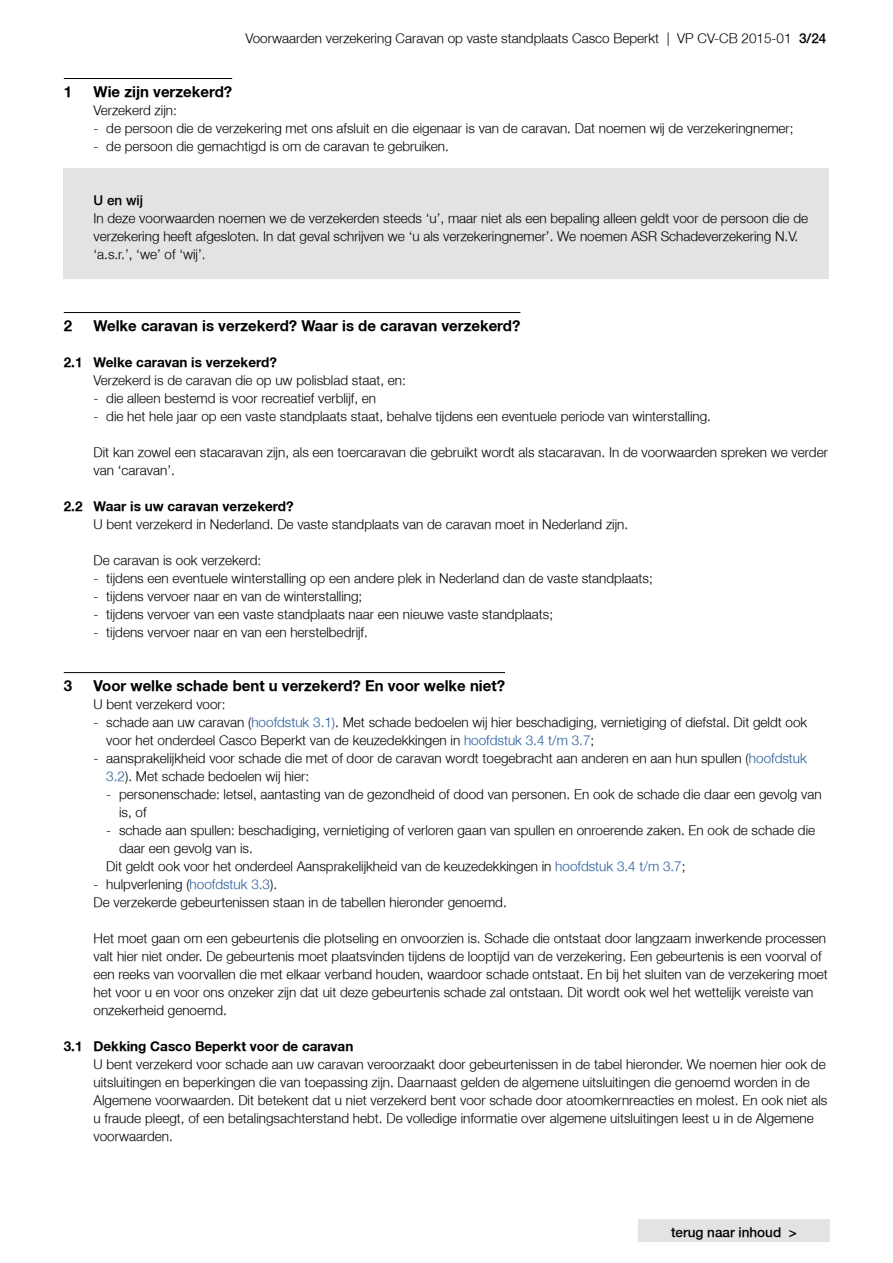
<style>
.page{position:relative;width:893px;height:1263px;background:#fff}
.page>*{position:absolute;margin:0;border:0;box-sizing:border-box;transform-origin:0 0}
.t1{font:700 15px "Fortis Helvetica";color:#000}
.t2{font:300 13.5px/18px "Fortis Helvetica";color:#000}
.t3{font:700 13.5px "Fortis Helvetica";color:#000}
.t4{font:300 13.5px "Fortis Helvetica";color:#000}
.s1{font-style:inherit}
.s2{color:#275b9b}
</style>
<div class="page">
<div style="left:638px;top:1219px;width:192px;height:23px;background:#e3e3e3"></div>
<hr style="left:64px;top:78px;width:168px;height:1px;background:#000">
<div style="left:64px;top:169px;width:765px;height:20px;background:#e3e3e3"></div>
<div style="left:64px;top:187px;width:765px;height:21px;background:#e3e3e3"></div>
<div style="left:64px;top:205px;width:765px;height:56px;background:#e3e3e3"></div>
<div style="left:64px;top:259px;width:765px;height:20px;background:#e3e3e3"></div>
<hr style="left:64px;top:312px;width:456px;height:1px;background:#000">
<hr style="left:64px;top:672px;width:441px;height:1px;background:#000">
<p class="t2" style="left:246px;top:29px;width:582px">Voorwaarden verzekering Caravan op vaste standplaats Casco Beperkt | VP CV-CB 2015-01 <span class="s1">3/24</span></p>
<p class="t1" style="left:64px;top:82px;width:10px">1</p>
<p class="t1" style="left:94px;top:82px;width:140px">Wie zijn verzekerd?</p>
<p class="t2" style="left:94px;top:101px;width:85px">Verzekerd zijn:</p>
<p class="t2" style="left:94px;top:119px;width:701px">- de persoon die de verzekering met ons afsluit en die eigenaar is van de caravan. Dat noemen wij de verzekeringnemer;</p>
<p class="t2" style="left:94px;top:137px;width:357px">- de persoon die gemachtigd is om de caravan te gebruiken.</p>
<p class="t4" style="left:94px;top:192px;width:51px">U en wij</p>
<p class="t2" style="left:94px;top:209px;width:716px">In deze voorwaarden noemen we de verzekerden steeds ‘u’, maar niet als een bepaling alleen geldt voor de persoon die de verzekering heeft afgesloten. In dat geval schrijven we ‘u als verzekeringnemer’. We noemen ASR Schadeverzekering N.V. ‘a.s.r.’, ‘we’ of ‘wij’.</p>
<p class="t1" style="left:64px;top:316px;width:10px">2</p>
<p class="t1" style="left:94px;top:316px;width:428px">Welke caravan is verzekerd? Waar is de caravan verzekerd?</p>
<p class="t3" style="left:64px;top:353px;width:215px">2.1 Welke caravan is verzekerd?</p>
<p class="t2" style="left:94px;top:371px;width:314px">Verzekerd is de caravan die op uw polisblad staat, en:</p>
<p class="t2" style="left:94px;top:389px;width:284px">- die alleen bestemd is voor recreatief verblijf, en</p>
<p class="t2" style="left:94px;top:407px;width:619px">- die het hele jaar op een vaste standplaats staat, behalve tijdens een eventuele periode van winterstalling.</p>
<p class="t2" style="left:94px;top:443px;width:736px">Dit kan zowel een stacaravan zijn, als een toercaravan die gebruikt wordt als stacaravan. In de voorwaarden spreken we verder van ‘caravan’.</p>
<p class="t3" style="left:64px;top:497px;width:231px">2.2 Waar is uw caravan verzekerd?</p>
<p class="t2" style="left:94px;top:515px;width:536px">U bent verzekerd in Nederland. De vaste standplaats van de caravan moet in Nederland zijn.</p>
<p class="t2" style="left:94px;top:551px;width:169px">De caravan is ook verzekerd:</p>
<p class="t2" style="left:94px;top:569px;width:561px">- tijdens een eventuele winterstalling op een andere plek in Nederland dan de vaste standplaats;</p>
<p class="t2" style="left:94px;top:587px;width:270px">- tijdens vervoer naar en van de winterstalling;</p>
<p class="t2" style="left:94px;top:605px;width:461px">- tijdens vervoer van een vaste standplaats naar een nieuwe vaste standplaats;</p>
<p class="t2" style="left:94px;top:623px;width:276px">- tijdens vervoer naar en van een herstelbedrijf.</p>
<p class="t1" style="left:64px;top:676px;width:10px">3</p>
<p class="t1" style="left:94px;top:676px;width:413px">Voor welke schade bent u verzekerd? En voor welke niet?</p>
<p class="t2" style="left:94px;top:695px;width:134px">U bent verzekerd voor:</p>
<p class="t2" style="left:106px;top:713px;width:702px;text-indent:-13px">- schade aan uw caravan (<span class="s2">hoofdstuk 3.1)</span>. Met schade bedoelen wij hier beschadiging, vernietiging of diefstal. Dit geldt ook voor het onderdeel Casco Beperkt van de keuzedekkingen in <span class="s2">hoofdstuk 3.4 t/m 3.7</span>;</p>
<p class="t2" style="left:106px;top:749px;width:702px;text-indent:-13px">- aansprakelijkheid voor schade die met of door de caravan wordt toegebracht aan anderen en aan hun spullen (<span class="s2">hoofdstuk<br>3.2</span>). Met schade bedoelen wij hier:</p>
<p class="t2" style="left:119px;top:785px;width:704px;text-indent:-13px">- personenschade: letsel, aantasting van de gezondheid of dood van personen. En ook de schade die daar een gevolg van is, of</p>
<p class="t2" style="left:106px;top:821px;width:710px">- schade aan spullen: beschadiging, vernietiging of verloren gaan van spullen en onroerende zaken. En ook de schade die</p>
<p class="t2" style="left:119px;top:839px;width:135px">daar een gevolg van is.</p>
<p class="t2" style="left:106px;top:857px;width:581px">Dit geldt ook voor het onderdeel Aansprakelijkheid van de keuzedekkingen in <span class="s2">hoofdstuk 3.4 t/m 3.7</span>;</p>
<p class="t2" style="left:94px;top:875px;width:415px">- hulpverlening (<span class="s2">hoofdstuk 3.3</span>).<br>De verzekerde gebeurtenissen staan in de tabellen hieronder genoemd.</p>
<p class="t2" style="left:94px;top:929px;width:736px">Het moet gaan om een gebeurtenis die plotseling en onvoorzien is. Schade die ontstaat door langzaam inwerkende processen valt hier niet onder. De gebeurtenis moet plaatsvinden tijdens de looptijd van de verzekering. Een gebeurtenis is een voorval of een reeks van voorvallen die met elkaar verband houden, waardoor schade ontstaat. En bij het sluiten van de verzekering moet het voor u en voor ons onzeker zijn dat uit deze gebeurtenis schade zal ontstaan. Dit wordt ook wel het wettelijk vereiste van onzekerheid genoemd.</p>
<p class="t3" style="left:64px;top:1037px;width:291px">3.1 Dekking Casco Beperkt voor de caravan</p>
<p class="t2" style="left:94px;top:1055px;width:735px">U bent verzekerd voor schade aan uw caravan veroorzaakt door gebeurtenissen in de tabel hieronder. We noemen hier ook de uitsluitingen en beperkingen die van toepassing zijn. Daarnaast gelden de algemene uitsluitingen die genoemd worden in de Algemene voorwaarden. Dit betekent dat u niet verzekerd bent voor schade door atoomkernreacties en molest. En ook niet als u fraude pleegt, of een betalingsachterstand hebt. De volledige informatie over algemene uitsluitingen leest u in de Algemene voorwaarden.</p>
<p class="t4" style="left:671px;top:1224px;width:127px">terug naar inhoud &gt;</p>
</div>
